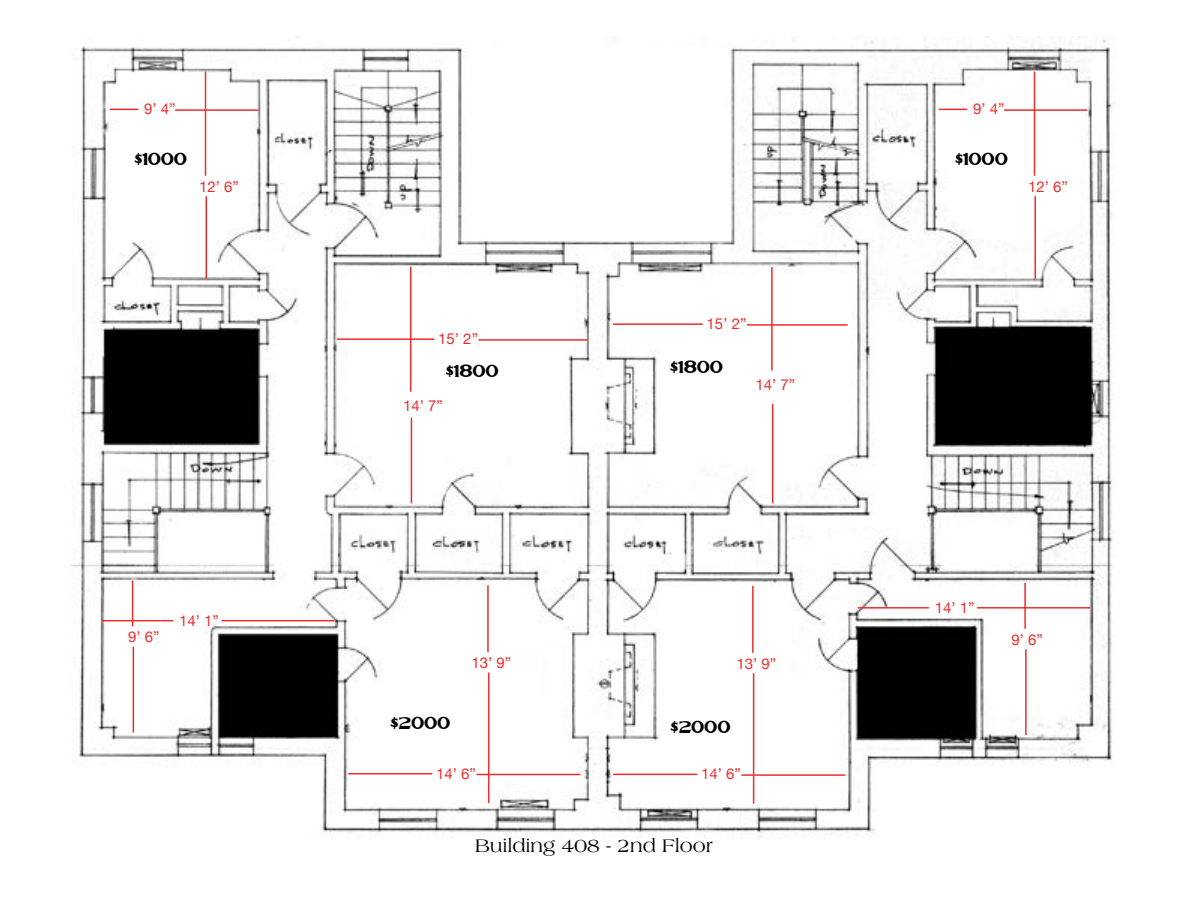
<style>
.page{position:relative;width:1188px;height:918px;background:#fff}
.page>*{position:absolute;margin:0;border:0;box-sizing:border-box;transform-origin:0 0}
.t1{font:19.5px "Americana Std";color:#000}
.t2{font:15px "Helvetica Neue";color:#ee2d2d}
.t3{font:15px "Alphacal Black JNL";letter-spacing:-.015em;color:#000}
</style>
<div class="page">
<img style="left:71px;top:36px;width:1042px;height:803px">
<hr style="left:132px;top:580px;width:1px;height:46px;background:#ee2d2d">
<hr style="left:133px;top:647px;width:1px;height:86px;background:#ee2d2d">
<hr style="left:102px;top:620px;width:71px;height:1px;background:#ee2d2d">
<hr style="left:221px;top:620px;width:114px;height:1px;background:#ee2d2d">
<hr style="left:487px;top:585px;width:2px;height:67px;background:#ee2d2d">
<hr style="left:410px;top:267px;width:1px;height:125px;background:#ee2d2d">
<hr style="left:771px;top:267px;width:2px;height:103px;background:#ee2d2d">
<hr style="left:488px;top:673px;width:1px;height:130px;background:#ee2d2d">
<hr style="left:411px;top:418px;width:1px;height:85px;background:#ee2d2d">
<hr style="left:772px;top:404px;width:1px;height:99px;background:#ee2d2d">
<hr style="left:476px;top:774px;width:104px;height:1px;background:#ee2d2d">
<hr style="left:479px;top:339px;width:109px;height:2px;background:#ee2d2d">
<hr style="left:747px;top:324px;width:101px;height:2px;background:#ee2d2d">
<hr style="left:348px;top:773px;width:84px;height:1px;background:#ee2d2d">
<hr style="left:337px;top:338px;width:97px;height:2px;background:#ee2d2d">
<hr style="left:613px;top:323px;width:90px;height:2px;background:#ee2d2d">
<hr style="left:1034px;top:72px;width:1px;height:104px;background:#ee2d2d">
<hr style="left:205px;top:72px;width:1px;height:104px;background:#ee2d2d">
<hr style="left:1034px;top:196px;width:2px;height:83px;background:#ee2d2d">
<hr style="left:206px;top:196px;width:1px;height:83px;background:#ee2d2d">
<hr style="left:1004px;top:109px;width:83px;height:2px;background:#ee2d2d">
<hr style="left:175px;top:109px;width:83px;height:2px;background:#ee2d2d">
<svg style="left:939px;top:109px;width:28px;height:1px"></svg>
<svg style="left:110px;top:109px;width:28px;height:1px"></svg>
<hr style="left:752px;top:586px;width:2px;height:67px;background:#ee2d2d">
<hr style="left:753px;top:673px;width:1px;height:131px;background:#ee2d2d">
<hr style="left:741px;top:774px;width:104px;height:2px;background:#ee2d2d">
<hr style="left:613px;top:774px;width:84px;height:1px;background:#ee2d2d">
<hr style="left:1024px;top:583px;width:2px;height:46px;background:#ee2d2d">
<hr style="left:1025px;top:649px;width:2px;height:86px;background:#ee2d2d">
<hr style="left:858px;top:607px;width:71px;height:2px;background:#ee2d2d">
<hr style="left:977px;top:607px;width:113px;height:2px;background:#ee2d2d">
<p class="t2" style="left:144px;top:98px;width:33px">9’ 4”</p>
<p class="t2" style="left:973px;top:98px;width:33px">9’ 4”</p>
<p class="t3" style="left:134px;top:150px;width:54px">$1000</p>
<p class="t3" style="left:955px;top:150px;width:54px">$1000</p>
<p class="t2" style="left:199px;top:175px;width:41px">12’ 6”</p>
<p class="t2" style="left:1028px;top:175px;width:41px">12’ 6”</p>
<p class="t2" style="left:128px;top:626px;width:33px">9’ 6”</p>
<p class="t2" style="left:179px;top:609px;width:41px">14’ 1”</p>
<p class="t2" style="left:438px;top:328px;width:41px">15’ 2”</p>
<p class="t3" style="left:446px;top:361px;width:55px">$1800</p>
<p class="t2" style="left:403px;top:395px;width:41px">14’ 7”</p>
<p class="t3" style="left:391px;top:713px;width:61px">$2000</p>
<p class="t2" style="left:471px;top:652px;width:41px">13’ 9”</p>
<p class="t2" style="left:436px;top:762px;width:41px">14’ 6”</p>
<p class="t2" style="left:707px;top:313px;width:41px">15’ 2”</p>
<p class="t3" style="left:670px;top:357px;width:55px">$1800</p>
<p class="t2" style="left:755px;top:374px;width:41px">14’ 7”</p>
<p class="t2" style="left:736px;top:652px;width:41px">13’ 9”</p>
<p class="t3" style="left:671px;top:717px;width:61px">$2000</p>
<p class="t2" style="left:701px;top:763px;width:41px">14’ 6”</p>
<h1 class="t1" style="left:475px;top:835px;width:239px">Building 408 - 2nd Floor</h1>
<p class="t2" style="left:935px;top:596px;width:41px">14’ 1”</p>
<p class="t2" style="left:1012px;top:628px;width:33px">9’ 6”</p>
</div>
